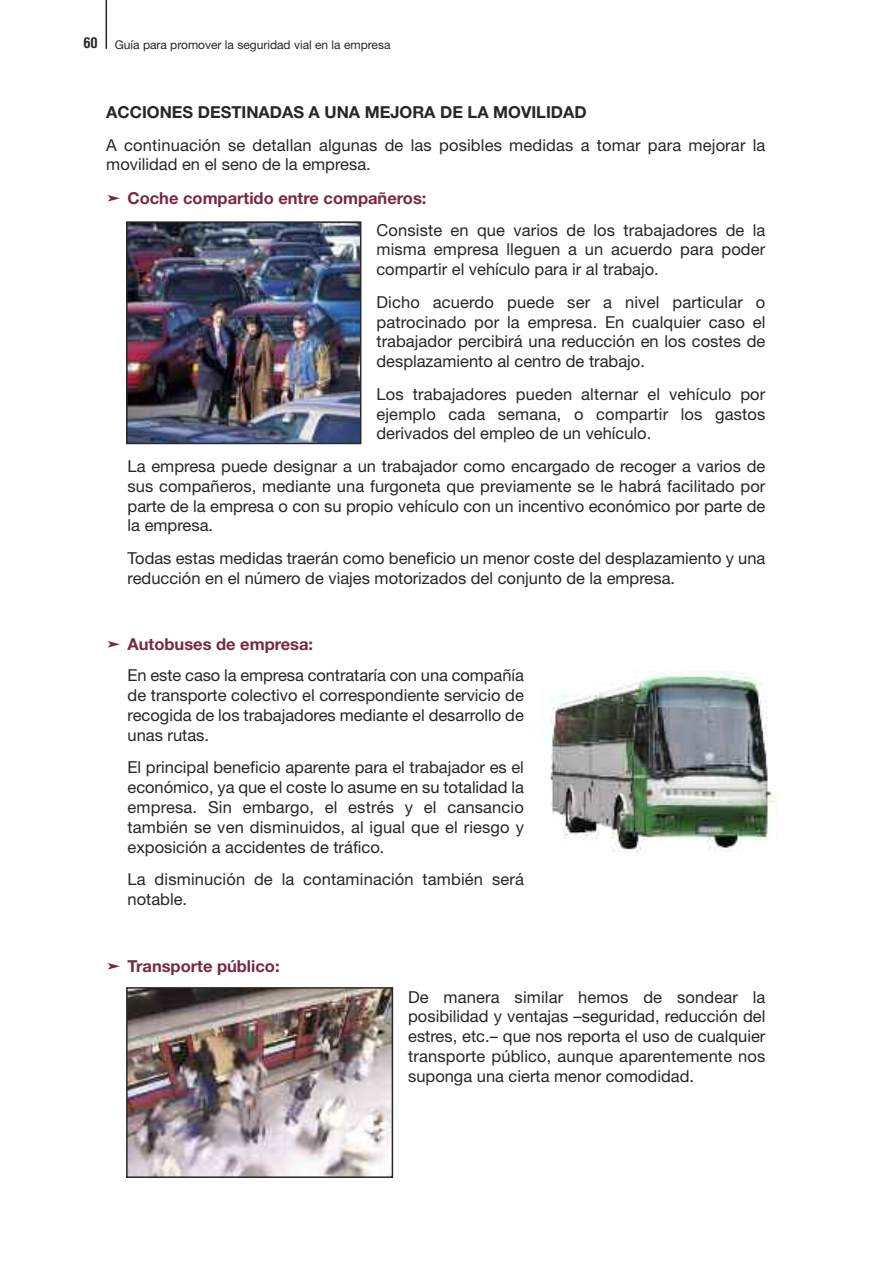
<style>
.page{position:relative;width:893px;height:1263px;background:#fff}
.page>*{position:absolute;margin:0;border:0;box-sizing:border-box;transform-origin:0 0}
.t1{font:16.5px/19.8px "Helvetica Neue";color:#272627}
.t2{font:700 16.5px "Helvetica Neue";color:#272627}
.t3{font:700 16.5px "Helvetica Neue";color:#782847}
.t4{font:12px "Helvetica Neue";color:#272627}
.s1{font-family:"Helvetica Rounded";font-weight:700;font-stretch:condensed;font-size:15px}
.s2{font-family:"Monotype Sorts";color:#782847}
.s3{font-weight:700;color:#782847}
.s4{font-family:"Monotype Sorts";font-weight:400}
</style>
<div class="page">
<hr style="left:106px;top:0;width:1px;height:49px;background:#272627">
<img style="left:550px;top:671px;width:228px;height:181px">
<img style="left:129px;top:224px;width:229px;height:217px">
<div style="left:126px;top:221px;width:235px;height:223px;border:2px solid #272627"></div>
<img style="left:129px;top:990px;width:261px;height:185px">
<div style="left:126px;top:987px;width:267px;height:191px;border:2px solid #272627"></div>
<p class="t4" style="left:83px;top:40px;width:308px"><span class="s1">60</span> Guía para promover la seguridad vial en la empresa</p>
<p class="t2" style="left:106px;top:106px;width:482px">ACCIONES DESTINADAS A UNA MEJORA DE LA MOVILIDAD</p>
<p class="t1" style="left:106px;top:136px;width:661px">A continuación se detallan algunas de las posibles medidas a tomar para mejorar la movilidad en el seno de la empresa.</p>
<p class="t1" style="left:376px;top:185px;width:390px;line-height:31.2px;text-indent:-270px"><span class="s2">➤</span> <span class="s3">Coche compartido entre compañeros:<br></span>Consiste en que varios de los trabajadores de la</p>
<p class="t1" style="left:376px;top:241px;width:390px">misma empresa lleguen a un acuerdo para poder compartir el vehículo para ir al trabajo.</p>
<p class="t1" style="left:376px;top:294px;width:390px;text-align:justify">Dicho acuerdo puede ser a nivel particular o patrocinado por la empresa. En cualquier caso el trabajador percibirá una reducción en los costes de desplazamiento al centro de trabajo.</p>
<p class="t1" style="left:376px;top:386px;width:390px;text-align:justify">Los trabajadores pueden alternar el vehículo por ejemplo cada semana, o compartir los gastos derivados del empleo de un vehículo.</p>
<p class="t1" style="left:128px;top:458px;width:639px;text-align:justify">La empresa puede designar a un trabajador como encargado de recoger a varios de sus compañeros, mediante una furgoneta que previamente se le habrá facilitado por parte de la empresa o con su propio vehículo con un incentivo económico por parte de la empresa.</p>
<p class="t1" style="left:128px;top:550px;width:639px">Todas estas medidas traerán como beneficio un menor coste del desplazamiento y una reducción en el número de viajes motorizados del conjunto de la empresa.</p>
<p class="t1" style="left:128px;top:630px;width:398px;line-height:31.2px;text-indent:-21px"><span class="s2">➤</span> <span class="s3">Autobuses de empresa:<br></span>En este caso la empresa contrataría con una compañía</p>
<p class="t1" style="left:128px;top:687px;width:398px;text-align:justify">de transporte colectivo el correspondiente servicio de recogida de los trabajadores mediante el desarrollo de unas rutas.</p>
<p class="t1" style="left:128px;top:759px;width:398px;text-align:justify">El principal beneficio aparente para el trabajador es el económico, ya que el coste lo asume en su totalidad la empresa. Sin embargo, el estrés y el cansancio también se ven disminuidos, al igual que el riesgo y exposición a accidentes de tráfico.</p>
<p class="t1" style="left:128px;top:871px;width:398px">La disminución de la contaminación también será notable.</p>
<p class="t3" style="left:106px;top:960px;width:175px"><span class="s4">➤</span> Transporte público:</p>
<p class="t1" style="left:408px;top:988px;width:359px;text-align:justify">De manera similar hemos de sondear la posibilidad y ventajas –seguridad, reducción del estres, etc.– que nos reporta el uso de cualquier transporte público, aunque aparentemente nos suponga una cierta menor comodidad.</p>
</div>
